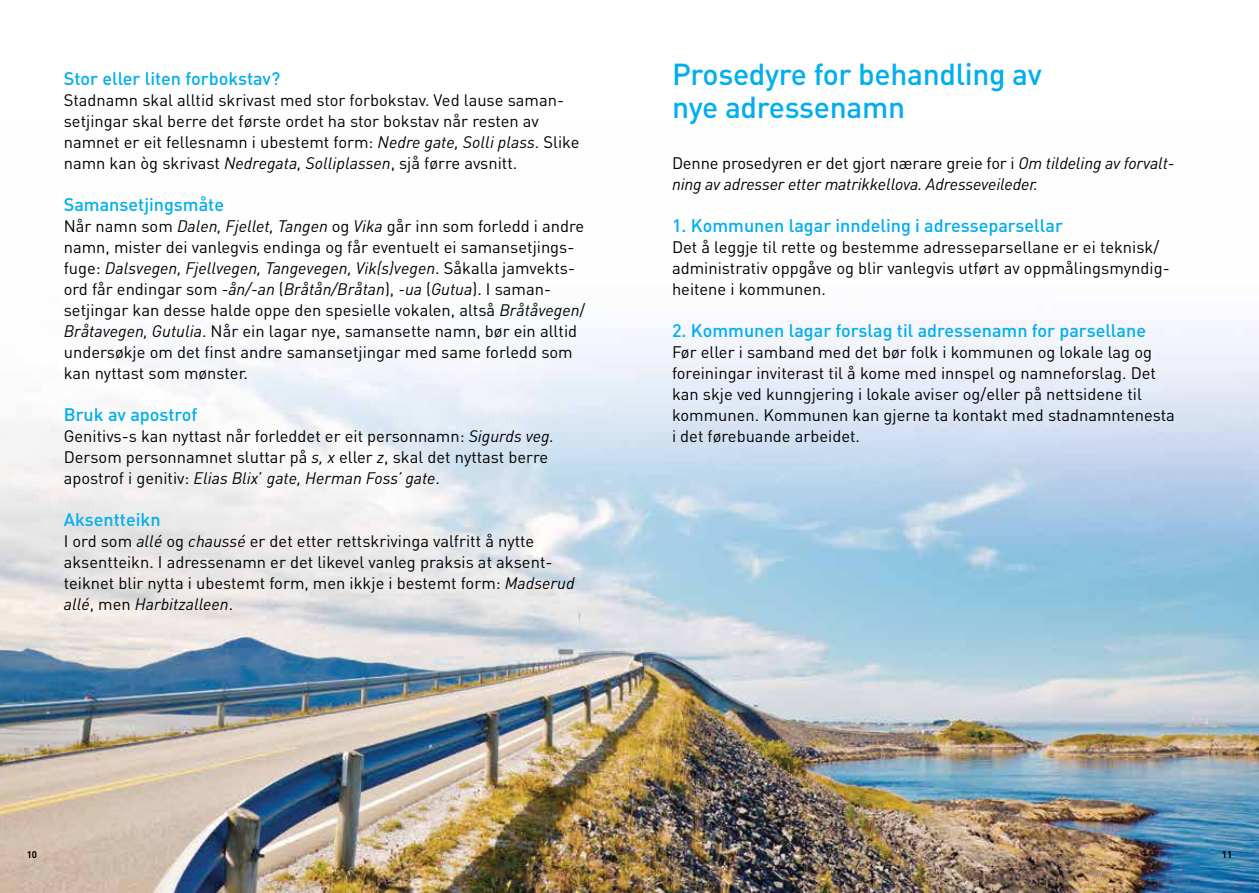
<style>
.page{position:relative;width:1259px;height:893px;background:#fff}
.page>*{position:absolute;margin:0;border:0;box-sizing:border-box;transform-origin:0 0}
.t1{font:30px/33px "DIN Medium Alternate";letter-spacing:-.01em;color:#00aeef}
.t2{font:500 18px "DIN";color:#00aeef}
.t3{font:16.5px/21px "DIN";color:#000}
.t4{font:italic 16.5px/21px "DIN";letter-spacing:-.01em;color:#000}
.t5{font:700 9.6px "DIN";color:#000}
.s1{font-style:italic}
.s2{font-style:normal}
</style>
<div class="page">
<img style="left:0;top:328px;width:1259px;height:565px">
<p class="t2" style="left:64px;top:67px;width:218px">Stor eller liten forbokstav?</p>
<p class="t3" style="left:64px;top:89px;width:517px">Stadnamn skal alltid skrivast med stor forbokstav. Ved lause saman&shy;setjingar skal berre det første ordet ha stor bokstav når resten av namnet er eit fellesnamn i ubestemt form: <span class="s1">Nedre gate, Solli plass</span>. Slike namn kan òg skrivast <span class="s1">Nedregata, Solliplassen</span>, sjå førre avsnitt.</p>
<p class="t2" style="left:64px;top:193px;width:162px">Samansetjingsmåte</p>
<p class="t3" style="left:64px;top:215px;width:523px">N år namn som <span class="s1">Dalen, Fjellet, Tangen</span> og <span class="s1">Vika</span> går inn som forledd i andre namn, mister dei vanlegvis endinga og får eventuelt ei samansetjings&shy;fuge: <span class="s1">Dalsvegen, Fjellvegen, Tangevegen, Vik(s)vegen</span>. Såkalla jamvekts&shy;ord får endingar som <span class="s1">-ån/-an</span> (<span class="s1">Bråtån/Bråtan</span>), <span class="s1">-ua</span> (<span class="s1">Gutua</span>). I saman&shy;setjingar kan desse halde oppe den spesielle vokalen, altså <span class="s1">Bråtåvegen</span>/ <span class="s1">Bråtavegen, Gutulia</span>. N år ein lagar nye, samansette namn, bør ein alltid undersøkje om det finst andre samansetjingar med same forledd som kan nyttast som mønster.</p>
<p class="t2" style="left:64px;top:403px;width:135px">Bruk av apostrof</p>
<p class="t3" style="left:64px;top:425px;width:492px">Genitivs-s kan nyttast når forleddet er eit personnamn: <span class="s1">Sigurds veg.<br></span>Dersom personnamnet sluttar på <span class="s1">s, x</span> eller <span class="s1">z</span>, skal det nyttast berre apostrof i genitiv: <span class="s1">Elias Blix</span>’ <span class="s1">gate, Herman Foss’ gate</span>.</p>
<p class="t2" style="left:64px;top:508px;width:98px">Aksentteikn</p>
<p class="t3" style="left:64px;top:530px;width:512px">I ord som <span class="s1">allé</span> og <span class="s1">chaussé</span> er det etter rettskrivinga valfritt å nytte aksentteikn. I adressenamn er det likevel vanleg praksis at aksent&shy;teiknet blir nytta i ubestemt form, men ikkje i bestemt form: <span class="s1">Madserud allé</span>, men <span class="s1">Harbitzalleen</span>.</p>
<h1 class="t1" style="left:672px;top:57px;width:371px">Prosedyre for behandling av nye adressenamn</h1>
<p class="t4" style="left:672px;top:152px;width:504px"><span class="s2">Denne prosedyren er det gjort nærare greie for i</span> Om tildeling av forvalt&shy;ning av adresser etter matrikkellova. Adresseveileder.</p>
<p class="t2" style="left:672px;top:214px;width:392px">1. Kommunen lagar inndeling i adresseparsellar</p>
<p class="t3" style="left:672px;top:236px;width:499px">Det å leggje til rette og bestemme adresseparsellane er ei teknisk/ administrativ oppgåve og blir vanlegvis utført av oppmålingsmyndig&shy;heitene i kommunen.</p>
<p class="t2" style="left:672px;top:319px;width:475px">2. Kommunen lagar forslag til adressenamn for parsellane</p>
<p class="t3" style="left:672px;top:341px;width:504px">Før eller i samband med det bør folk i kommunen og lokale lag og foreiningar inviterast til å kome med innspel og namneforslag. Det kan skje ved kunngjering i lokale aviser og/eller på nettsidene til kommunen. Kommunen kan gjerne ta kontakt med stadnamntenesta i det førebuande arbeidet.</p>
<p class="t5" style="left:27px;top:848px;width:12px">10</p>
<p class="t5" style="left:1221px;top:848px;width:12px">11</p>
</div>
